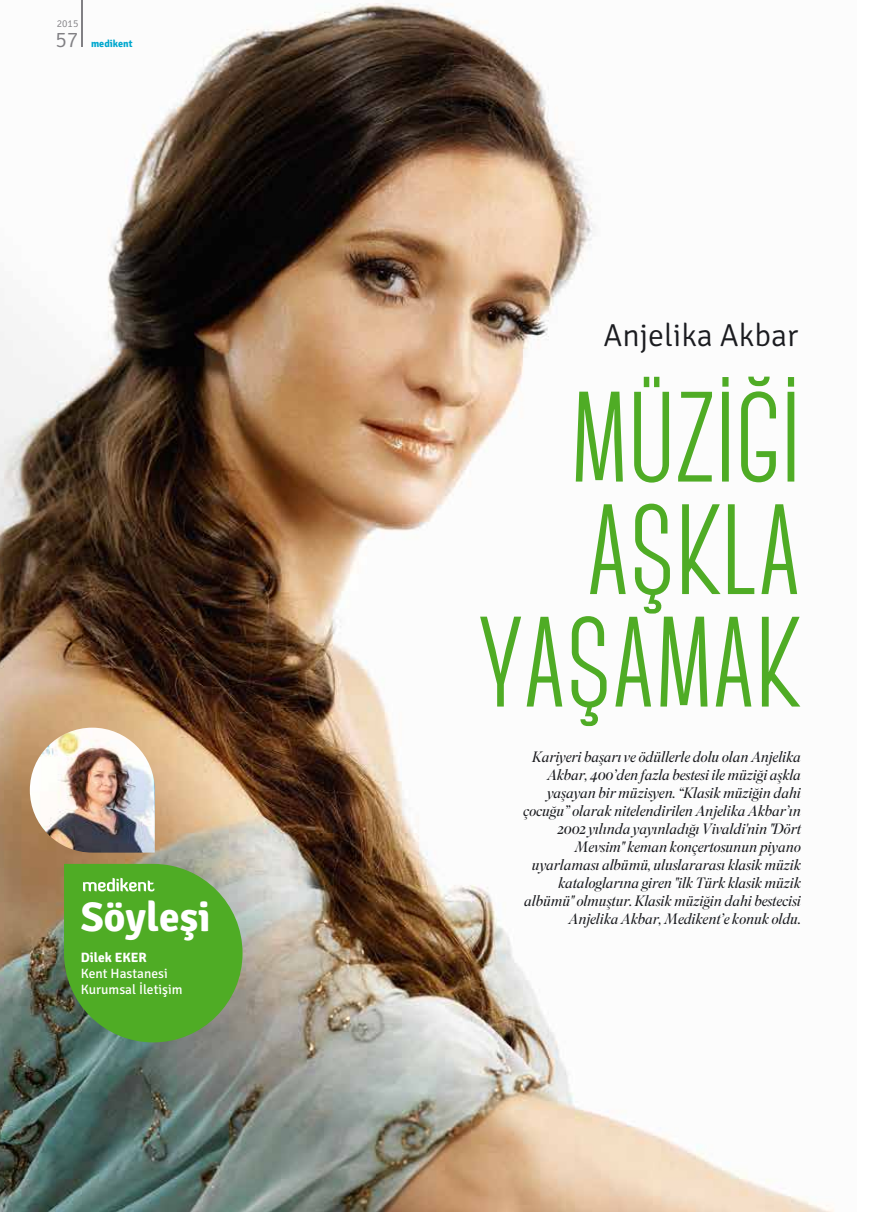
<style>
.page{position:relative;width:893px;height:1212px;background:#fff}
.page>*{position:absolute;margin:0;border:0;box-sizing:border-box;transform-origin:0 0}
.t1{font:700 128.25px/112.5px "Canter";color:#4fac25;text-align:right}
.t2{font:700 41.55px "Signika";color:#fff}
.t3{font:300 31.8px "Signika";color:#1b1c20}
.t4{font:italic 300 15px/18px "Superior Title";letter-spacing:-.01em;color:#1b1c20;text-align:right}
.t5{font:13.5px/16.2px "Signika";color:#fff}
.t6{font:700 13.5px "Signika";color:#fff}
.t7{font:700 10.2px "Signika";color:#00a7ce}
.t8{font:300 10.2px "Signika";color:#818084}
.s1{font-weight:300;font-size:21.6px;color:#818084}
</style>
<div class="page">
<img style="left:0;top:0;width:834px;height:1212px">
<img style="left:30px;top:728px;width:125px;height:124px">
<svg style="left:64px;top:864px;width:179px;height:178px;background:#5aa837"></svg>
<hr style="left:81px;top:0;width:1px;height:47px;background:#818084">
<p class="t8" style="left:57px;top:18px;width:23px">2015</p>
<p class="t7" style="left:55px;top:37px;width:79px"><span class="s1">57</span> medikent</p>
<h2 class="t2" style="left:81px;top:892px;width:131px">Söyleşi</h2>
<p class="t6" style="left:81px;top:949px;width:68px">Dilek EKER</p>
<p class="t5" style="left:81px;top:965px;width:103px">Kent Hastanesi<br>Kurumsal İletişim</p>
<h3 class="t3" style="left:604px;top:318px;width:196px">Anjelika Akbar</h3>
<h1 class="t1" style="left:478px;top:383px;width:324px">MÜZİĞİ<br>AŞKLA<br>YAŞAMAK</h1>
<p class="t4" style="left:523px;top:749px;width:279px">Kariyeri başarı ve ödüllerle dolu olan Anjelika Akbar, 400’den fazla bestesi ile müziği aşkla yaşayan bir müzisyen. “Klasik müziğin dahi çocuğu” olarak nitelendirilen Anjelika Akbar’ın 2002 yılında yayınladığı Vivaldi'nin "Dört Mevsim" keman konçertosunun piyano uyarlaması albümü, uluslararası klasik müzik kataloglarına giren "ilk Türk klasik müzik albümü" olmuştur. Klasik müziğin dahi bestecisi Anjelika Akbar, Medikent’e konuk oldu.</p>
</div>
